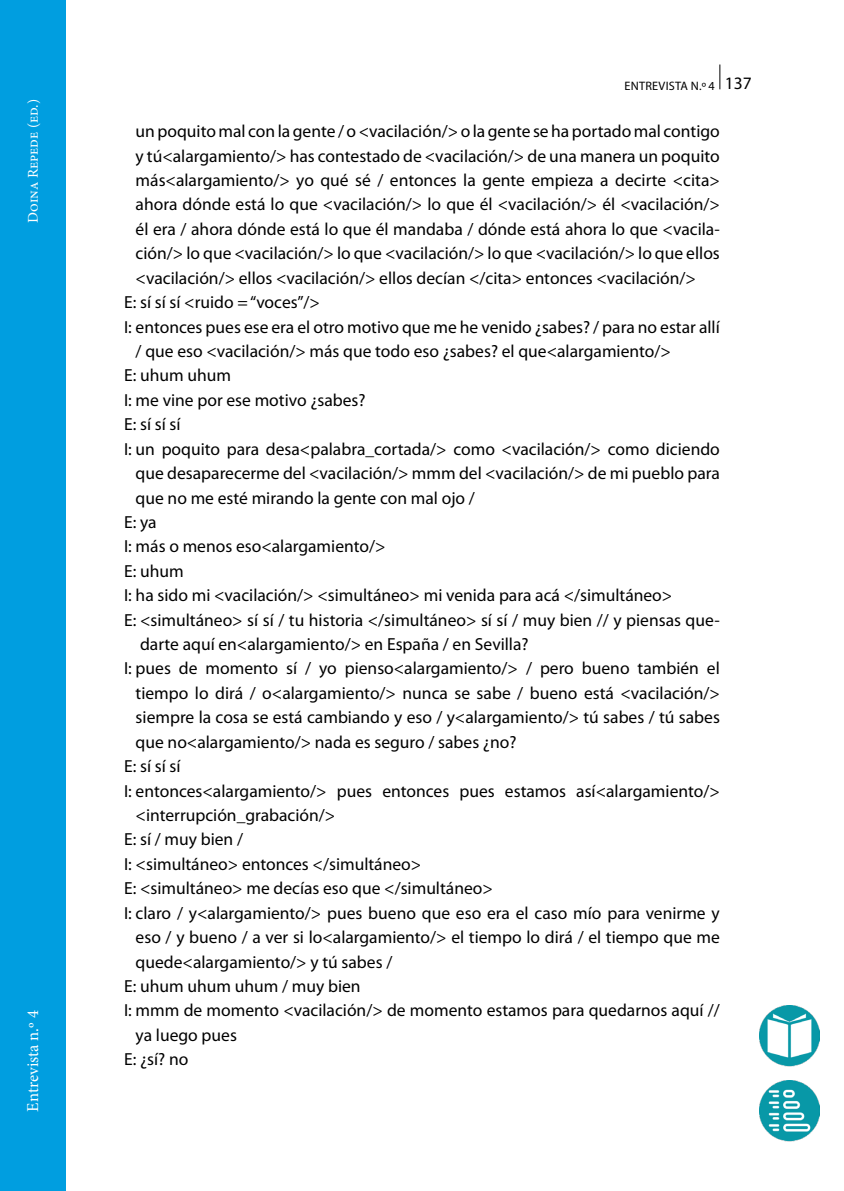
<style>
.page{position:relative;width:844px;height:1191px;background:#fff}
.page>*{position:absolute;margin:0;border:0;box-sizing:border-box;transform-origin:0 0}
._0010_texto_normal_t{font:17.5px/24.5px "Myriad Pro";color:#000;text-align:justify}
.t1{font:16.62px "Minion Pro";color:#fff}
.t2{font:14.88px "Minion Pro";color:#fff}
.t3{font:12.25px "Myriad Pro";color:#000}
.s1{font-size:17.5px}
</style>
<div class="page">
<svg style="left:719px;top:64px;width:1px;height:25px"></svg>
<img style="left:759px;top:1005px;width:60px;height:61px">
<img style="left:759px;top:1081px;width:60px;height:60px">
<div style="left:0;top:0;width:66px;height:1191px;background:#009ee0"></div>
<p class="t2" style="left:23px;top:223px;width:125px;rotate:-90deg">Doina Repede (ed.)</p>
<p class="t1" style="left:22px;top:1111px;width:103px;rotate:-90deg">Entrevista n.º 4</p>
<p class="t3" style="left:624px;top:79px;width:14px">Entrevista</p>
<p class="t3" style="left:690px;top:79px;width:62px">n.º 4 <span class="s1">137</span></p>
<p class="_0010_texto_normal_t" style="left:136px;top:119px;width:585px">un poquito mal con la gente / o &lt;vacilación/&gt; o la gente se ha portado mal contigo y tú&lt;alargamiento/&gt; has contestado de &lt;vacilación/&gt; de una manera un poquito más&lt;alargamiento/&gt; yo qué sé / entonces la gente empieza a decirte &lt;cita&gt; ahora dónde está lo que &lt;vacilación/&gt; lo que él &lt;vacilación/&gt; él &lt;vacilación/&gt; él era / ahora dónde está lo que él mandaba / dónde está ahora lo que &lt;vacila&shy;ción/&gt; lo que &lt;vacilación/&gt; lo que &lt;vacilación/&gt; lo que &lt;vacilación/&gt; lo que ellos &lt;vacilación/&gt; ellos &lt;vacilación/&gt; ellos decían &lt;/cita&gt; entonces &lt;vacilación/&gt;</p>
<p class="_0010_texto_normal_t" style="left:124px;top:290px;width:197px">E: sí sí sí &lt;ruido = “voces”/&gt;</p>
<p class="_0010_texto_normal_t" style="left:136px;top:315px;width:585px;text-indent:-12px">I: entonces pues ese era el otro motivo que me he venido ¿sabes? / para no estar allí / que eso &lt;vacilación/&gt; más que todo eso ¿sabes? el que&lt;alargamiento/&gt;</p>
<p class="_0010_texto_normal_t" style="left:124px;top:363px;width:108px">E: uhum uhum</p>
<p class="_0010_texto_normal_t" style="left:124px;top:388px;width:243px">I: me vine por ese motivo ¿sabes?</p>
<p class="_0010_texto_normal_t" style="left:124px;top:412px;width:58px">E: sí sí sí</p>
<p class="_0010_texto_normal_t" style="left:136px;top:437px;width:585px;text-indent:-12px">I: un poquito para desa&lt;palabra_cortada/&gt; como &lt;vacilación/&gt; como diciendo que desaparecerme del &lt;vacilación/&gt; mmm del &lt;vacilación/&gt; de mi pueblo para que no me esté mirando la gente con mal ojo /</p>
<p class="_0010_texto_normal_t" style="left:124px;top:510px;width:34px">E: ya</p>
<p class="_0010_texto_normal_t" style="left:124px;top:534px;width:263px">I: más o menos eso&lt;alargamiento/&gt;</p>
<p class="_0010_texto_normal_t" style="left:124px;top:559px;width:61px">E: uhum</p>
<p class="_0010_texto_normal_t" style="left:124px;top:583px;width:549px">I: ha sido mi &lt;vacilación/&gt; &lt;simultáneo&gt; mi venida para acá &lt;/simultáneo&gt;</p>
<p class="_0010_texto_normal_t" style="left:140px;top:608px;width:581px;text-indent:-16px">E: &lt;simultáneo&gt; sí sí / tu historia &lt;/simultáneo&gt; sí sí / muy bien // y piensas que&shy;darte aquí en&lt;alargamiento/&gt; en España / en Sevilla?</p>
<p class="_0010_texto_normal_t" style="left:136px;top:657px;width:585px;text-indent:-12px">I: pues de momento sí / yo pienso&lt;alargamiento/&gt; / pero bueno también el tiempo lo dirá / o&lt;alargamiento/&gt; nunca se sabe / bueno está &lt;vacilación/&gt; siempre la cosa se está cambiando y eso / y&lt;alargamiento/&gt; tú sabes / tú sabes que no&lt;alargamiento/&gt; nada es seguro / sabes ¿no?</p>
<p class="_0010_texto_normal_t" style="left:124px;top:754px;width:58px">E: sí sí sí</p>
<p class="_0010_texto_normal_t" style="left:136px;top:779px;width:585px;text-indent:-12px">I: entonces&lt;alargamiento/&gt; pues entonces pues estamos así&lt;alargamiento/&gt; &lt;interrupción_grabación/&gt;</p>
<p class="_0010_texto_normal_t" style="left:124px;top:827px;width:120px">E: sí / muy bien /</p>
<p class="_0010_texto_normal_t" style="left:124px;top:852px;width:298px">I: &lt;simultáneo&gt; entonces &lt;/simultáneo&gt;</p>
<p class="_0010_texto_normal_t" style="left:124px;top:876px;width:370px">E: &lt;simultáneo&gt; me decías eso que &lt;/simultáneo&gt;</p>
<p class="_0010_texto_normal_t" style="left:136px;top:901px;width:585px;text-indent:-12px">I: claro / y&lt;alargamiento/&gt; pues bueno que eso era el caso mío para venirme y eso / y bueno / a ver si lo&lt;alargamiento/&gt; el tiempo lo dirá / el tiempo que me quede&lt;alargamiento/&gt; y tú sabes /</p>
<p class="_0010_texto_normal_t" style="left:124px;top:974px;width:238px">E: uhum uhum uhum / muy bien</p>
<p class="_0010_texto_normal_t" style="left:136px;top:998px;width:585px;text-indent:-12px">I: mmm de momento &lt;vacilación/&gt; de momento estamos para quedarnos aquí // ya luego pues</p>
<p class="_0010_texto_normal_t" style="left:124px;top:1047px;width:66px">E: ¿sí? no</p>
</div>
